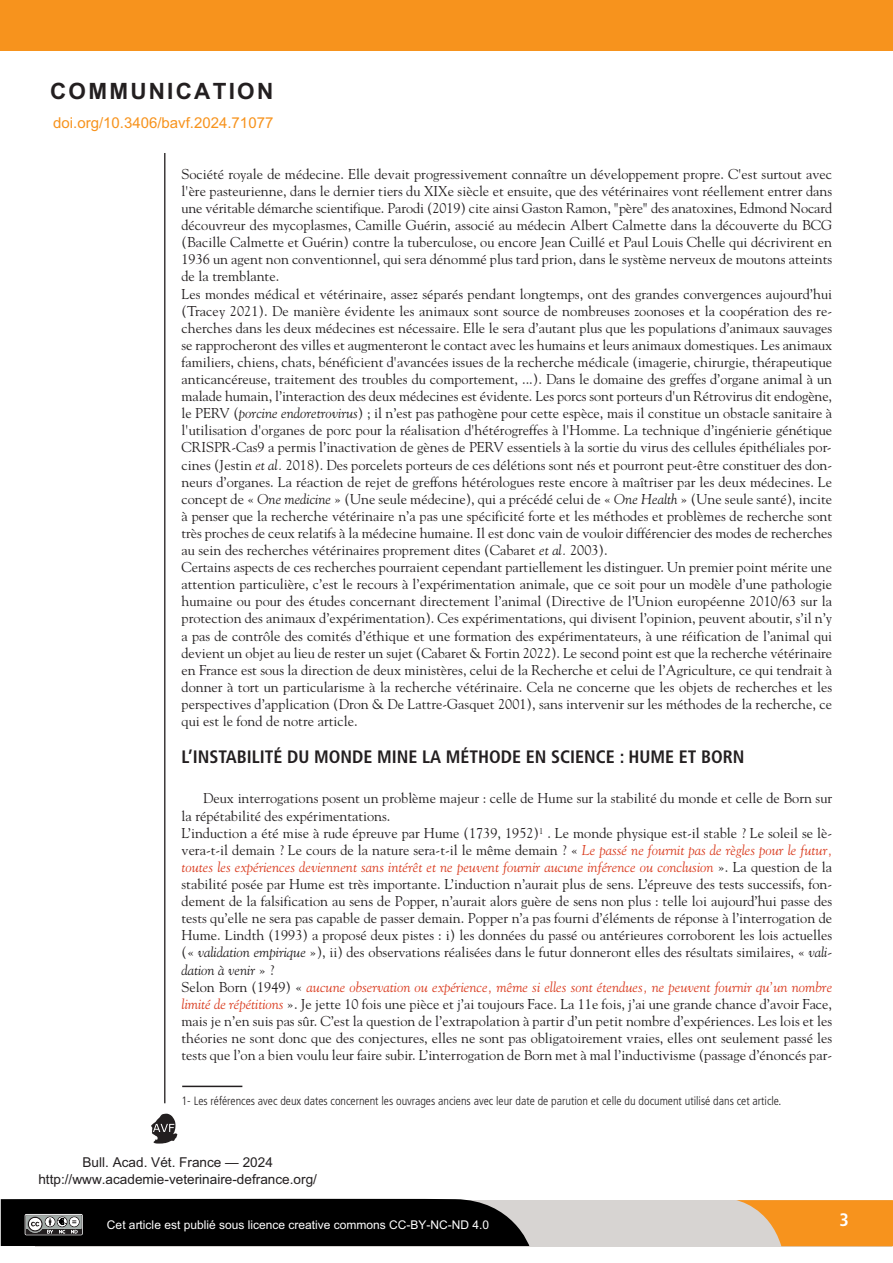
<style>
.page{position:relative;width:893px;height:1263px;background:#fff}
.page>*{position:absolute;margin:0;border:0;box-sizing:border-box;transform-origin:0 0}
.t1{font:700 22.5px "Arial";letter-spacing:.1em;color:#231f20}
.t2{font:700 condensed 18px "Frutiger";color:#231f20}
.t3{font:700 condensed 18px "Frutiger";color:#fff}
.t4{font:15px "Arial";color:#f7931d}
.t5{font:14.25px/17.1px "Goudy";color:#231f20}
.t6{font:13.65px/16.4px "Arial";color:#231f20;text-align:center}
.t7{font:300 condensed 12px "Frutiger";color:#231f20}
.t8{font:12px "Arial";color:#fff}
.s1{font-style:italic}
.s2{font-style:italic;color:#da3d21}
</style>
<div class="page">
<div style="left:35px;top:1199px;width:856px;height:47px;background:#d7d4d2"></div>
<svg style="left:736px;top:1200px;width:157px;height:46px"></svg>
<svg style="left:151px;top:1113px;width:26px;height:31px"></svg>
<div style="left:0;top:0;width:893px;height:51px;background:#f7931d"></div>
<hr style="left:164px;top:153px;width:1px;height:950px;background:#231f20">
<svg style="left:1px;top:1198px;width:528px;height:48px;background:#131313"></svg>
<hr style="left:182px;top:1086px;width:60px;height:1px;background:#231f20">
<h1 class="t1" style="left:50px;top:76px;width:225px">COMMUNICATION</h1>
<p class="t4" style="left:53px;top:114px;width:222px">doi.org/10.3406/bavf.2024.71077</p>
<p class="t5" style="left:182px;top:165px;width:652px">Société royale de médecine. Elle devait progressivement connaître un développement propre. C'est surtout avec l'ère pasteurienne, dans le dernier tiers du XIXe siècle et ensuite, que des vétérinaires vont réellement entrer dans une véritable démarche scientifique. Parodi (2019) cite ainsi Gaston Ramon, "père" des anatoxines, Edmond Nocard découvreur des mycoplasmes, Camille Guérin, associé au médecin Albert Calmette dans la découverte du BCG (Bacille Calmette et Guérin) contre la tuberculose, ou encore Jean Cuillé et Paul Louis Chelle qui décrivirent en 1936 un agent non conventionnel, qui sera dénommé plus tard prion, dans le système nerveux de moutons atteints de la tremblante.<br>Les mondes médical et vétérinaire, assez séparés pendant longtemps, ont des grandes convergences aujourd’hui (Tracey 2021). De manière évidente les animaux sont source de nombreuses zoonoses et la coopération des re&shy;cherches dans les deux médecines est nécessaire. Elle le sera d’autant plus que les populations d’animaux sauvages se rapprocheront des villes et augmenteront le contact avec les humains et leurs animaux domestiques. Les animaux familiers, chiens, chats, bénéficient d'avancées issues de la recherche médicale (imagerie, chirurgie, thérapeutique anticancéreuse, traitement des troubles du comportement, ...). Dans le domaine des greffes d’organe animal à un malade humain, l’interaction des deux médecines est évidente. Les porcs sont porteurs d'un Rétrovirus dit endogène, le PERV (<span class="s1">porcine endoretrovirus</span>) ; il n’est pas pathogène pour cette espèce, mais il constitue un obstacle sanitaire à l'utilisation d'organes de porc pour la réalisation d'hétérogreffes à l'Homme. La technique d’ingénierie génétique CRISPR-Cas9 a permis l’inactivation de gènes de PERV essentiels à la sortie du virus des cellules épithéliales por&shy;cines (Jestin <span class="s1">et al.</span> 2018). Des porcelets porteurs de ces délétions sont nés et pourront peut-être constituer des don&shy;neurs d’organes. La réaction de rejet de greffons hétérologues reste encore à maîtriser par les deux médecines. Le concept de « <span class="s1">One medicine</span> » (Une seule médecine), qui a précédé celui de « <span class="s1">One Health</span> » (Une seule santé), incite à penser que la recherche vétérinaire n’a pas une spécificité forte et les méthodes et problèmes de recherche sont très proches de ceux relatifs à la médecine humaine. Il est donc vain de vouloir différencier des modes de recherches au sein des recherches vétérinaires proprement dites (Cabaret <span class="s1">et al.</span> 2003).<br>Certains aspects de ces recherches pourraient cependant partiellement les distinguer. Un premier point mérite une attention particulière, c’est le recours à l’expérimentation animale, que ce soit pour un modèle d’une pathologie humaine ou pour des études concernant directement l’animal (Directive de l’Union européenne 2010/63 sur la protection des animaux d’expérimentation). Ces expérimentations, qui divisent l’opinion, peuvent aboutir, s’il n’y a pas de contrôle des comités d’éthique et une formation des expérimentateurs, à une réification de l’animal qui devient un objet au lieu de rester un sujet (Cabaret &amp; Fortin 2022). Le second point est que la recherche vétérinaire en France est sous la direction de deux ministères, celui de la Recherche et celui de l’Agriculture, ce qui tendrait à donner à tort un particularisme à la recherche vétérinaire. Cela ne concerne que les objets de recherches et les perspectives d’application (Dron &amp; De Lattre-Gasquet 2001), sans intervenir sur les méthodes de la recherche, ce qui est le fond de notre article.</p>
<p class="t2" style="left:182px;top:750px;width:564px">L’INSTABILITÉ DU MONDE MINE LA MÉTHODE EN SCIENCE : HUME ET BORN</p>
<p class="t5" style="left:182px;top:790px;width:652px;text-indent:22px">Deux interrogations posent un problème majeur : celle de Hume sur la stabilité du monde et celle de Born sur la répétabilité des expérimentations.<br>L’induction a été mise à rude épreuve par Hume (1739, 1952)<sup>1</sup> . Le monde physique est-il stable ? Le soleil se lè&shy;vera-t-il demain ? Le cours de la nature sera-t-il le même demain ? « <span class="s2">Le passé ne fournit pas de règles pour le futur, toutes les expériences deviennent sans intérêt et ne peuvent fournir aucune inférence ou conclusion</span> ». La question de la stabilité posée par Hume est très importante. L’induction n’aurait plus de sens. L’épreuve des tests successifs, fon&shy;dement de la falsification au sens de Popper, n’aurait alors guère de sens non plus : telle loi aujourd’hui passe des tests qu’elle ne sera pas capable de passer demain. Popper n’a pas fourni d’éléments de réponse à l’interrogation de Hume. Lindth (1993) a proposé deux pistes : i) les données du passé ou antérieures corroborent les lois actuelles (« <span class="s1">validation empirique</span> »), ii) des observations réalisées dans le futur donneront elles des résultats similaires, « <span class="s1">vali&shy;dation à venir</span> » ?<br>Selon Born (1949) « <span class="s2">aucune observation ou expérience, même si elles sont étendues, ne peuvent fournir qu’un nombre limité de répétitions</span> ». Je jette 10 fois une pièce et j’ai toujours Face. La 11e fois, j’ai une grande chance d’avoir Face, mais je n’en suis pas sûr. C’est la question de l’extrapolation à partir d’un petit nombre d’expériences. Les lois et les théories ne sont donc que des conjectures, elles ne sont pas obligatoirement vraies, elles ont seulement passé les tests que l’on a bien voulu leur faire subir. L’interrogation de Born met à mal l’inductivisme (passage d’énoncés par-</p>
<p class="t7" style="left:182px;top:1096px;width:601px">1- Les références avec deux dates concernent les ouvrages anciens avec leur date de parution et celle du document utilisé dans cet article.</p>
<p class="t6" style="left:38px;top:1154px;width:280px">Bull. Acad. Vét. France — 2024 http://www.academie-veterinaire-defrance.org/</p>
<p class="t8" style="left:107px;top:1217px;width:384px">Cet article est publié sous licence creative commons CC-BY-NC-ND 4.0</p>
<p class="t3" style="left:840px;top:1213px;width:11px">3</p>
</div>
